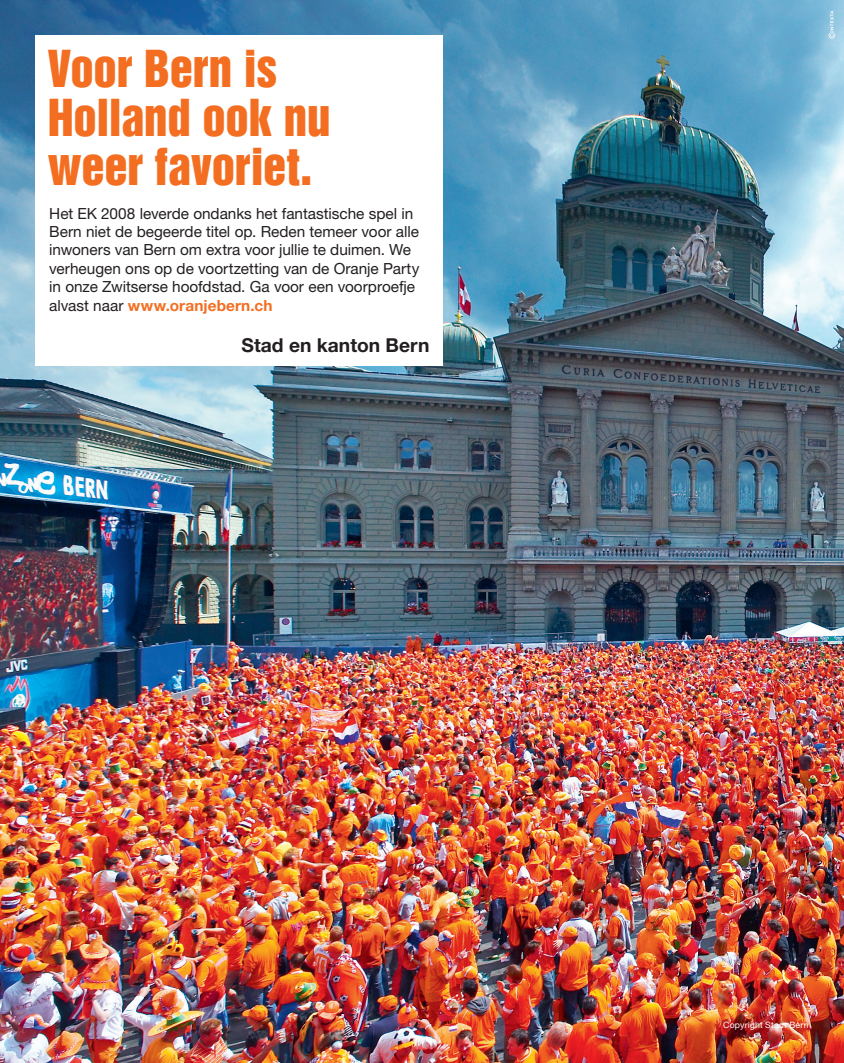
<style>
.page{position:relative;width:844px;height:1063px;background:#fff}
.page>*{position:absolute;margin:0;border:0;box-sizing:border-box;transform-origin:0 0}
.t1{font:46.75px/48.9px "Helvetica Inserat Com";letter-spacing:-.005em;color:#f36e21}
.t2{font:700 19.25px "Helvetica Neue LT Pro";color:#231f20}
.t3{font:15.38px/18.4px "Helvetica Neue LT Pro";letter-spacing:-.005em;color:#231f20}
.t4{font:8.75px "Helvetica Neue LT Pro";letter-spacing:.02em;color:#fff}
.s1{font-weight:700;color:#f36e21}
</style>
<div class="page">
<img style="left:0;top:0;width:843px;height:1063px">
<svg style="left:828px;top:11px;width:7px;height:28px"></svg>
<div style="left:35px;top:35px;width:408px;height:331px;background:#fff"></div>
<h1 class="t1" style="left:48px;top:46px;width:284px">Voor Bern is<br>Holland ook nu weer favoriet.</h1>
<p class="t3" style="left:49px;top:204px;width:371px">Het EK 2008 leverde ondanks het fantastische spel in Bern niet de begeerde titel op. Reden temeer voor alle inwoners van Bern om extra voor jullie te duimen. We verheugen ons op de voortzetting van de Oranje Party in onze Zwitserse hoofdstad. Ga voor een voorproefje alvast naar <span class="s1">www.oranjebern.ch</span></p>
<p class="t2" style="left:241px;top:333px;width:189px">Stad en kanton Bern</p>
<p class="t4" style="left:723px;top:1019px;width:87px">Copyright Stadt Bern</p>
</div>
